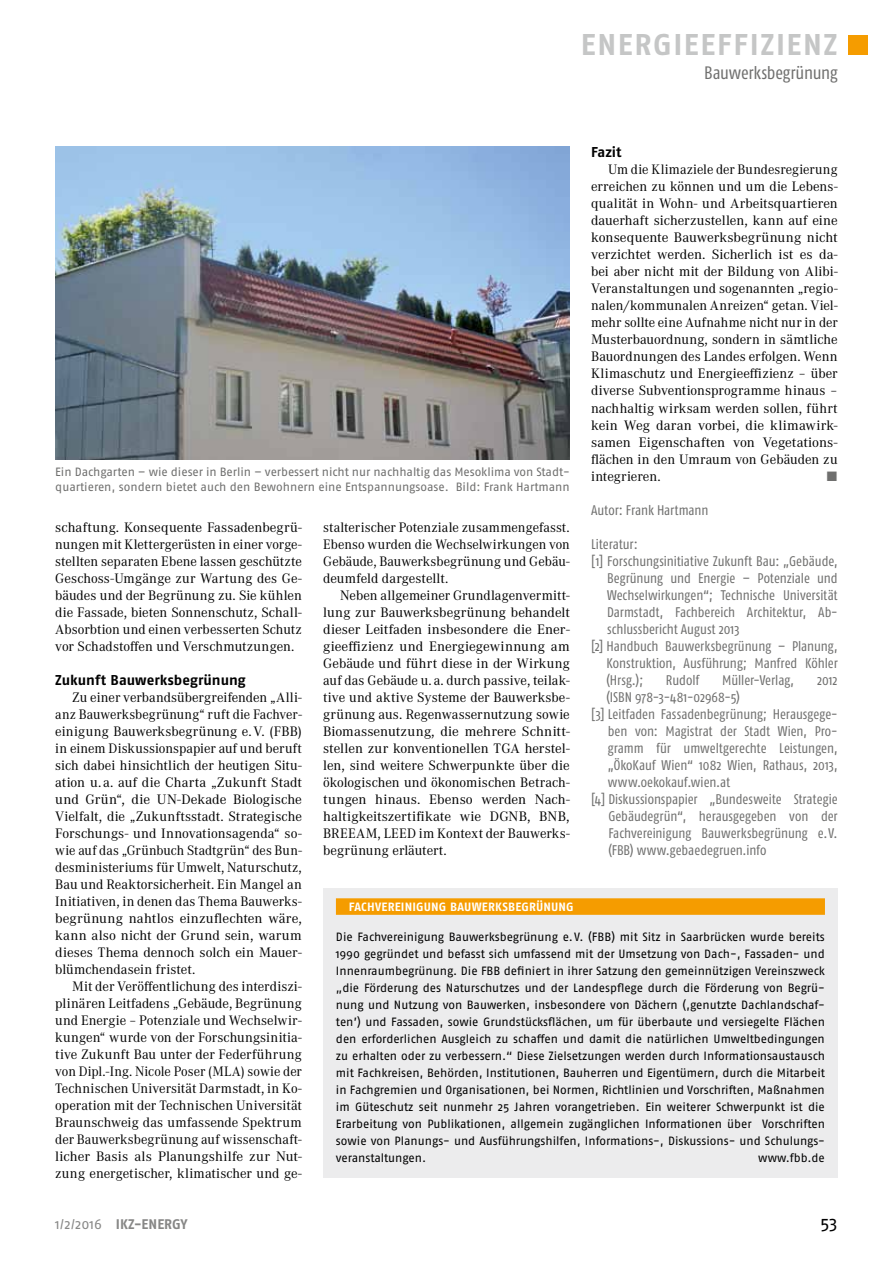
<style>
.page{position:relative;width:893px;height:1263px;background:#fff}
.page>*{position:absolute;margin:0;border:0;box-sizing:border-box;transform-origin:0 0}
.t1{font:700 30px "Fago OT";color:#c5c6c6}
.t2{font:condensed 18px "Fago OT";letter-spacing:-.01em;color:#6f6f6e}
.t3{font:18px "Fago OT";color:#000}
.t4{font:14.25px/17px "Corporate A";color:#000;text-align:justify}
.t5{font:700 14.25px "Fago OT";color:#000}
.t6{font:14.25px "Fago OT";color:#6f6f6e}
.t7{font:condensed 13.95px "Fago OT";color:#6f6f6e}
.t8{font:700 13.95px "Fago OT";color:#878786}
.t9{font:12px/17px "Fago OT";color:#000;text-align:justify}
.t10{font:12px/14.9px "Fago OT";letter-spacing:-.005em;color:#6f6f6e}
.t11{font:700 12px "Fago OT";letter-spacing:.02em;color:#fff}
.s1{font-weight:400}
</style>
<div class="page">
<div style="left:848px;top:35px;width:19px;height:20px;background:#f59c00"></div>
<div style="left:323px;top:889px;width:515px;height:289px;background:#ececed"></div>
<div style="left:336px;top:898px;width:489px;height:17px;background:#f59c00"></div>
<img style="left:55px;top:147px;width:515px;height:312px">
<h1 class="t1" style="left:581px;top:26px;width:35px">ENERGIEE</h1>
<h1 class="t1" style="left:717px;top:26px;width:48px">FFIZIENZ</h1>
<p class="t2" style="left:704px;top:62px;width:135px">Bauwerksbegrünung</p>
<p class="t10" style="left:55px;top:465px;width:516px">Ein Dachgarten – wie dieser in Berlin – verbessert nicht nur nachhaltig das Mesoklima von Stadt&shy;quartieren, sondern bietet auch den Bewohnern eine Entspannungsoase. Bild: Frank Hartmann</p>
<p class="t5" style="left:591px;top:144px;width:32px">FAZIT</p>
<p class="t4" style="left:591px;top:161px;width:248px;text-indent:17px">Um die Klimaziele der Bundesregierung erreichen zu können und um die Lebens&shy;qualität in Wohn- und Arbeitsquartieren dauerhaft sicherzustellen, kann auf eine konsequente Bauwerksbegrünung nicht verzichtet werden. Sicherlich ist es da&shy;bei aber nicht mit der Bildung von Alibi-Veranstaltungen und sogenannten „regio&shy;nalen/kommunalen Anreizen“ getan. Viel&shy;mehr sollte eine Aufnahme nicht nur in der Musterbauordnung, sondern in sämtliche Bauordnungen des Landes erfolgen. Wenn Klimaschutz und Energieeffizienz – über diverse Subventionsprogramme hinaus – nachhaltig wirksam werden sollen, führt kein Weg daran vorbei, die klimawirk&shy;samen Eigenschaften von Vegetations&shy;flächen in den Umraum von Gebäuden zu integrieren.</p>
<p class="t6" style="left:826px;top:467px;width:13px">■</p>
<p class="t4" style="left:55px;top:519px;width:248px">schaftung. Konsequente Fassadenbegrü&shy;nungen mit Klettergerüsten in einer vorge&shy;stellten separaten Ebene lassen geschützte Geschoss-Umgänge zur Wartung des Ge&shy;bäudes und der Begrünung zu. Sie kühlen die Fassade, bieten Sonnenschutz, Schall-Absorbtion und einen verbesserten Schutz vor Schadstoffen und Verschmutzungen.</p>
<p class="t5" style="left:55px;top:671px;width:192px">ZUKUNFT BAUWERKSBEGRÜNUNG</p>
<p class="t4" style="left:55px;top:689px;width:248px;text-indent:17px">Zu einer verbandsübergreifenden „Alli&shy;anz Bauwerksbegrünung“ ruft die Fachver&shy;einigung Bauwerksbegrünung e. V. (FBB) in einem Diskussionspapier auf und beruft sich dabei hinsichtlich der heutigen Situ&shy;ation u. a. auf die Charta „Zukunft Stadt und Grün“, die UN-Dekade Biologische Vielfalt, die „Zukunftsstadt. Strategische Forschungs- und Innovationsagenda“ so&shy;wie auf das „Grünbuch Stadtgrün“ des Bun&shy;desministeriums für Umwelt, Naturschutz, Bau und Reaktorsicherheit. Ein Mangel an Initiativen, in denen das Thema Bauwerks&shy;begrünung nahtlos einzuflechten wäre, kann also nicht der Grund sein, warum dieses Thema dennoch solch ein Mauer&shy;blümchendasein fristet.</p>
<p class="t4" style="left:55px;top:978px;width:248px;text-indent:17px">Mit der Veröffentlichung des interdiszi&shy;plinären Leitfadens „Gebäude, Begrünung und Energie – Potenziale und Wechselwir&shy;kungen“ wurde von der Forschungsinitia&shy;tive Zukunft Bau unter der Federführung von Dipl.-Ing. Nicole Poser (MLA) sowie der Technischen Universität Darmstadt, in Ko&shy;operation mit der Technischen Universität Braunschweig das umfassende Spektrum der Bauwerksbegrünung auf wissenschaft&shy;licher Basis als Planungshilfe zur Nut&shy;zung energetischer, klimatischer und ge-</p>
<p class="t4" style="left:323px;top:519px;width:248px">stalterischer Potenziale zusammengefasst.<br>Ebenso wurden die Wechselwirkungen von Gebäude, Bauwerksbegrünung und Gebäu&shy;deumfeld dargestellt.</p>
<p class="t4" style="left:323px;top:587px;width:248px;text-indent:17px">Neben allgemeiner Grundlagenvermitt&shy;lung zur Bauwerksbegrünung behandelt dieser Leitfaden insbesondere die Ener&shy;gieeffizienz und Energiegewinnung am Gebäude und führt diese in der Wirkung auf das Gebäude u. a. durch passive, teilak&shy;tive und aktive Systeme der Bauwerksbe&shy;grünung aus. Regenwassernutzung sowie Biomassenutzung, die mehrere Schnitt&shy;stellen zur konventionellen TGA herstel&shy;len, sind weitere Schwerpunkte über die ökologischen und ökonomischen Betrach&shy;tungen hinaus. Ebenso werden Nach&shy;haltigkeitszertifikate wie DGNB, BNB, BREEAM, LEED im Kontext der Bauwerks&shy;begrünung erläutert.</p>
<p class="t7" style="left:591px;top:501px;width:119px">Autor: Frank Hartmann</p>
<p class="t7" style="left:591px;top:535px;width:48px">Literatur:</p>
<p class="t7" style="left:591px;top:552px;width:248px">[1] Forschungsinitiative Zukunft Bau: „Gebäude,</p>
<p class="t7" style="left:607px;top:569px;width:232px">Begrünung und Energie – Potenziale und</p>
<p class="t7" style="left:607px;top:586px;width:232px">Wechselwirkungen“; Technische Universität</p>
<p class="t7" style="left:607px;top:603px;width:232px">Darmstadt, Fachbereich Architektur, Ab-</p>
<p class="t7" style="left:607px;top:620px;width:134px">schlussbericht August 2013</p>
<p class="t7" style="left:591px;top:637px;width:248px">[2] Handbuch Bauwerksbegrünung – Planung,</p>
<p class="t7" style="left:606px;top:654px;width:233px">Konstruktion, Ausführung; Manfred Köhler</p>
<p class="t7" style="left:606px;top:671px;width:38px">(Hrsg.);</p>
<p class="t7" style="left:666px;top:671px;width:35px">Rudolf</p>
<p class="t7" style="left:722px;top:671px;width:73px">Müller-Verlag,</p>
<p class="t7" style="left:817px;top:671px;width:22px">2012</p>
<p class="t7" style="left:606px;top:688px;width:135px">(ISBN 978-3-481-02968-5)</p>
<p class="t7" style="left:591px;top:705px;width:248px">[3] Leitfaden Fassadenbegrünung; Herausgege-</p>
<p class="t7" style="left:608px;top:722px;width:231px">ben von: Magistrat der Stadt Wien, Pro-</p>
<p class="t7" style="left:608px;top:739px;width:231px">gramm für umweltgerechte Leistungen,</p>
<p class="t7" style="left:608px;top:756px;width:231px">„ÖkoKauf Wien“ 1082 Wien, Rathaus, 2013,</p>
<p class="t7" style="left:608px;top:773px;width:124px">www.oekokauf.wien.at</p>
<p class="t7" style="left:591px;top:790px;width:248px">[4] Diskussionspapier „Bundesweite Strategie</p>
<p class="t7" style="left:608px;top:807px;width:231px">Gebäudegrün“, herausgegeben von der</p>
<p class="t7" style="left:608px;top:824px;width:231px">Fachvereinigung Bauwerksbegrünung e. V.</p>
<p class="t7" style="left:608px;top:841px;width:160px">(FBB) www.gebaedegruen.info</p>
<p class="t11" style="left:349px;top:900px;width:40px">FACHVEREINIG</p>
<p class="t11" style="left:424px;top:900px;width:57px">UNG BAUWERK</p>
<p class="t11" style="left:502px;top:900px;width:14px">SBEGR</p>
<p class="t11" style="left:536px;top:900px;width:31px">ÜNUNG</p>
<p class="t9" style="left:336px;top:928px;width:491px">Die Fachvereinigung Bauwerksbegrünung e. V. (FBB) mit Sitz in Saarbrücken wurde bereits 1990 gegründet und befasst sich umfassend mit der Umsetzung von Dach-, Fassaden- und Innenraumbegrünung. Die FBB definiert in ihrer Satzung den gemeinnützigen Vereinszweck „die Förderung des Naturschutzes und der Landespflege durch die Förderung von Begrü&shy;nung und Nutzung von Bauwerken, insbesondere von Dächern (,genutzte Dachlandschaf&shy;ten’) und Fassaden, sowie Grundstücksflächen, um für überbaute und versiegelte Flächen den erforderlichen Ausgleich zu schaffen und damit die natürlichen Umweltbedingungen zu erhalten oder zu verbessern.“ Diese Zielsetzungen werden durch Informationsaustausch mit Fachkreisen, Behörden, Institutionen, Bauherren und Eigentümern, durch die Mitarbeit in Fachgremien und Organisationen, bei Normen, Richtlinien und Vorschriften, Maßnahmen im Güteschutz seit nunmehr 25 Jahren vorangetrieben. Ein weiterer Schwerpunkt ist die Erarbeitung von Publikationen, allgemein zugänglichen Informationen über Vorschriften sowie von Planungs- und Ausführungshilfen, Informations-, Diskussions- und Schulungs&shy;veranstaltungen.</p>
<p class="t9" style="left:758px;top:1149px;width:68px">www.fbb.de</p>
<p class="t8" style="left:55px;top:1216px;width:134px"><span class="s1">1/2/2016</span> IKZ-ENERGY</p>
<p class="t3" style="left:820px;top:1212px;width:19px">53</p>
</div>
